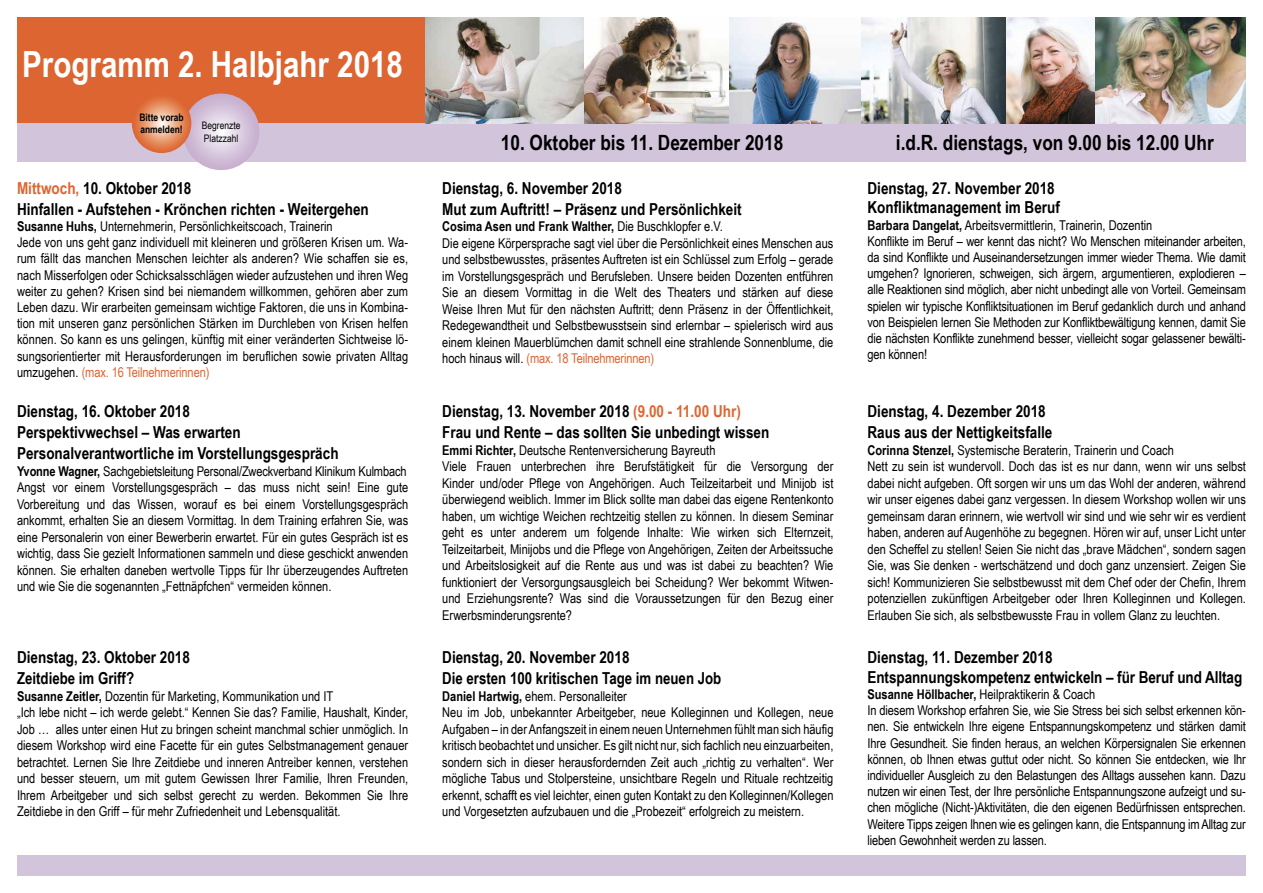
<style>
.page{position:relative;width:1263px;height:893px;background:#fff}
.page>*{position:absolute;margin:0;border:0;box-sizing:border-box;transform-origin:0 0}
.t1{font:700 36px "Arial Narrow";color:#fff}
.t2{font:700 21px "Arial Narrow";color:#000}
.t3{font:700 16.5px/21px "Arial Narrow";color:#000}
.t4{font:13.5px/16.5px "Arial Narrow";color:#000}
.t5{font:700 10.35px/12.5px "Arial Narrow";color:#000}
.t6{font:10.35px/12.5px "Arial Narrow";color:#000}
.s1{color:#dd6532}
.s2{font-weight:700}
</style>
<div class="page">
<div style="left:17px;top:17px;width:408px;height:106px;background:#dd6532"></div>
<div style="left:17px;top:123px;width:1229px;height:39px;background:#d2c4db"></div>
<div style="left:17px;top:855px;width:1229px;height:21px;background:#d2c4db"></div>
<svg style="left:183px;top:94px;width:76px;height:76px"></svg>
<svg style="left:132px;top:94px;width:59px;height:59px;background:#e69166"></svg>
<img style="left:425px;top:17px;width:821px;height:106px">
<h1 class="t1" style="left:22px;top:37px;width:382px">Programm 2. Halbjahr 2018</h1>
<p class="t5" style="left:139px;top:110px;width:46px">Bitte vorab anmelden!</p>
<p class="t6" style="left:202px;top:119px;width:40px">Begrenzte<br>Platzzahl</p>
<p class="t3" style="left:17px;top:176px;width:353px"><span class="s1">Mittwoch,</span> 10. Oktober 2018<br>Hinfallen - Aufstehen - Krönchen richten - Weitergehen</p>
<p class="t4" style="left:17px;top:218px;width:393px"><span class="s2">Susanne Huhs,</span> Unternehmerin, Persönlichkeitscoach, Trainerin<br>Jede von uns geht ganz individuell mit kleineren und größeren Krisen um. Wa&shy;rum fällt das manchen Menschen leichter als anderen? Wie schaffen sie es, nach Misserfolgen oder Schicksalsschlägen wieder aufzustehen und ihren Weg weiter zu gehen? Krisen sind bei niemandem willkommen, gehören aber zum Leben dazu. Wir erarbeiten gemeinsam wichtige Faktoren, die uns in Kombina&shy;tion mit unseren ganz persönlichen Stärken im Durchleben von Krisen helfen können. So kann es uns gelingen, künftig mit einer veränderten Sichtweise lö&shy;sungsorientierter mit Herausforderungen im beruflichen sowie privaten Alltag umzugehen. <span class="s1">(max. 16 Teilnehmerinnen)</span></p>
<p class="t3" style="left:17px;top:400px;width:323px">Dienstag, 16. Oktober 2018<br>Perspektivwechsel – Was erwarten<br>Personalverantwortliche im Vorstellungsgespräch</p>
<p class="t4" style="left:17px;top:462px;width:393px"><span class="s2">Yvonne Wagner,</span> Sachgebietsleitung Personal/Zweckverband Klinikum Kulmbach Angst vor einem Vorstellungsgespräch – das muss nicht sein! Eine gute Vorbereitung und das Wissen, worauf es bei einem Vorstellungsgespräch ankommt, erhalten Sie an diesem Vormittag. In dem Training erfahren Sie, was eine Personalerin von einer Bewerberin erwartet. Für ein gutes Gespräch ist es wichtig, dass Sie gezielt Informationen sammeln und diese geschickt anwenden können. Sie erhalten daneben wertvolle Tipps für Ihr überzeugendes Auftreten und wie Sie die sogenannten „Fettnäpfchen“ vermeiden können.</p>
<p class="t3" style="left:17px;top:646px;width:174px">Dienstag, 23. Oktober 2018<br>Zeitdiebe im Griff?</p>
<p class="t4" style="left:17px;top:687px;width:393px"><span class="s2">Susanne Zeitler,</span> Dozentin für Marketing, Kommunikation und IT<br>„Ich lebe nicht – ich werde gelebt.“ Kennen Sie das? Familie, Haushalt, Kinder, Job … alles unter einen Hut zu bringen scheint manchmal schier unmöglich. In diesem Workshop wird eine Facette für ein gutes Selbstmanagement genauer betrachtet. Lernen Sie Ihre Zeitdiebe und inneren Antreiber kennen, verstehen und besser steuern, um mit gutem Gewissen Ihrer Familie, Ihren Freunden, Ihrem Arbeitgeber und sich selbst gerecht zu werden. Bekommen Sie Ihre Zeitdiebe in den Griff – für mehr Zufriedenheit und Lebensqualität.</p>
<h2 class="t2" style="left:501px;top:126px;width:284px">10. Oktober bis 11. Dezember 2018</h2>
<h2 class="t2" style="left:896px;top:127px;width:319px">i.d.R. dienstags, von 9.00 bis 12.00 Uhr</h2>
<p class="t3" style="left:442px;top:176px;width:301px">Dienstag, 6. November 2018<br>Mut zum Auftritt! – Präsenz und Persönlichkeit</p>
<p class="t4" style="left:442px;top:217px;width:393px"><span class="s2">Cosima Asen und Frank Walther,</span> Die Buschklopfer e.V.<br>Die eigene Körpersprache sagt viel über die Persönlichkeit eines Menschen aus und selbstbewusstes, präsentes Auftreten ist ein Schlüssel zum Erfolg – gerade im Vorstellungsgespräch und Berufsleben. Unsere beiden Dozenten entführen Sie an diesem Vormittag in die Welt des Theaters und stärken auf diese Weise Ihren Mut für den nächsten Auftritt; denn Präsenz in der Öffentlichkeit, Redegewandtheit und Selbstbewusstsein sind erlernbar – spielerisch wird aus einem kleinen Mauerblümchen damit schnell eine strahlende Sonnenblume, die hoch hinaus will. <span class="s1">(max. 18 Teilnehmerinnen)</span></p>
<p class="t3" style="left:442px;top:400px;width:329px">Dienstag, 13. November 2018 <span class="s1">(9.00 - 11.00 Uhr)<br></span>Frau und Rente – das sollten Sie unbedingt wissen</p>
<p class="t4" style="left:442px;top:441px;width:393px"><span class="s2">Emmi Richter,</span> Deutsche Rentenversicherung Bayreuth<br>Viele Frauen unterbrechen ihre Berufstätigkeit für die Versorgung der Kinder und/oder Pflege von Angehörigen. Auch Teilzeitarbeit und Minijob ist überwiegend weiblich. Immer im Blick sollte man dabei das eigene Rentenkonto haben, um wichtige Weichen rechtzeitig stellen zu können. In diesem Seminar geht es unter anderem um folgende Inhalte: Wie wirken sich Elternzeit, Teilzeitarbeit, Minijobs und die Pflege von Angehörigen, Zeiten der Arbeitssuche und Arbeitslosigkeit auf die Rente aus und was ist dabei zu beachten? Wie funktioniert der Versorgungsausgleich bei Scheidung? Wer bekommt Witwen&shy;und Erziehungsrente? Was sind die Voraussetzungen für den Bezug einer Erwerbsminderungsrente?</p>
<p class="t3" style="left:442px;top:646px;width:281px">Dienstag, 20. November 2018<br>Die ersten 100 kritischen Tage im neuen Job</p>
<p class="t4" style="left:442px;top:687px;width:393px"><span class="s2">Daniel Hartwig,</span> ehem. Personalleiter<br>Neu im Job, unbekannter Arbeitgeber, neue Kolleginnen und Kollegen, neue Aufgaben – in der Anfangszeit in einem neuen Unternehmen fühlt man sich häufig kritisch beobachtet und unsicher. Es gilt nicht nur, sich fachlich neu einzuarbeiten, sondern sich in dieser herausfordernden Zeit auch „richtig zu verhalten“. Wer mögliche Tabus und Stolpersteine, unsichtbare Regeln und Rituale rechtzeitig erkennt, schafft es viel leichter, einen guten Kontakt zu den Kolleginnen/Kollegen und Vorgesetzten aufzubauen und die „Probezeit“ erfolgreich zu meistern.</p>
<p class="t3" style="left:867px;top:177px;width:194px;line-height:19.8px">Dienstag, 27. November 2018<br>Konfliktmanagement im Beruf</p>
<p class="t4" style="left:867px;top:216px;width:380px"><span class="s2">Barbara Dangelat,</span> Arbeitsvermittlerin, Trainerin, Dozentin<br>Konflikte im Beruf – wer kennt das nicht? Wo Menschen miteinander arbeiten, da sind Konflikte und Auseinandersetzungen immer wieder Thema. Wie damit umgehen? Ignorieren, schweigen, sich ärgern, argumentieren, explodieren – alle Reaktionen sind möglich, aber nicht unbedingt alle von Vorteil. Gemeinsam spielen wir typische Konfliktsituationen im Beruf gedanklich durch und anhand von Beispielen lernen Sie Methoden zur Konfliktbewältigung kennen, damit Sie die nächsten Konflikte zunehmend besser, vielleicht sogar gelassener bewälti&shy;gen können!</p>
<p class="t3" style="left:867px;top:400px;width:186px">Dienstag, 4. Dezember 2018<br>Raus aus der Nettigkeitsfalle</p>
<p class="t4" style="left:867px;top:441px;width:380px"><span class="s2">Corinna Stenzel,</span> Systemische Beraterin, Trainerin und Coach<br>Nett zu sein ist wundervoll. Doch das ist es nur dann, wenn wir uns selbst dabei nicht aufgeben. Oft sorgen wir uns um das Wohl der anderen, während wir unser eigenes dabei ganz vergessen. In diesem Workshop wollen wir uns gemeinsam daran erinnern, wie wertvoll wir sind und wie sehr wir es verdient haben, anderen auf Augenhöhe zu begegnen. Hören wir auf, unser Licht unter den Scheffel zu stellen! Seien Sie nicht das „brave Mädchen“, sondern sagen Sie, was Sie denken - wertschätzend und doch ganz unzensiert. Zeigen Sie sich! Kommunizieren Sie selbstbewusst mit dem Chef oder der Chefin, Ihrem potenziellen zukünftigen Arbeitgeber oder Ihren Kolleginnen und Kollegen.<br>Erlauben Sie sich, als selbstbewusste Frau in vollem Glanz zu leuchten.</p>
<p class="t3" style="left:867px;top:646px;width:376px;line-height:19.8px">Dienstag, 11. Dezember 2018<br>Entspannungskompetenz entwickeln – für Beruf und Alltag</p>
<p class="t4" style="left:867px;top:686px;width:380px"><span class="s2">Susanne Höllbacher,</span> Heilpraktikerin &amp; Coach<br>In diesem Workshop erfahren Sie, wie Sie Stress bei sich selbst erkennen kön&shy;nen. Sie entwickeln Ihre eigene Entspannungskompetenz und stärken damit Ihre Gesundheit. Sie finden heraus, an welchen Körpersignalen Sie erkennen können, ob Ihnen etwas guttut oder nicht. So können Sie entdecken, wie Ihr individueller Ausgleich zu den Belastungen des Alltags aussehen kann. Dazu nutzen wir einen Test, der Ihre persönliche Entspannungszone aufzeigt und su&shy;chen mögliche (Nicht-)Aktivitäten, die den eigenen Bedürfnissen entsprechen.<br>Weitere Tipps zeigen Ihnen wie es gelingen kann, die Entspannung im Alltag zur lieben Gewohnheit werden zu lassen.</p>
</div>
